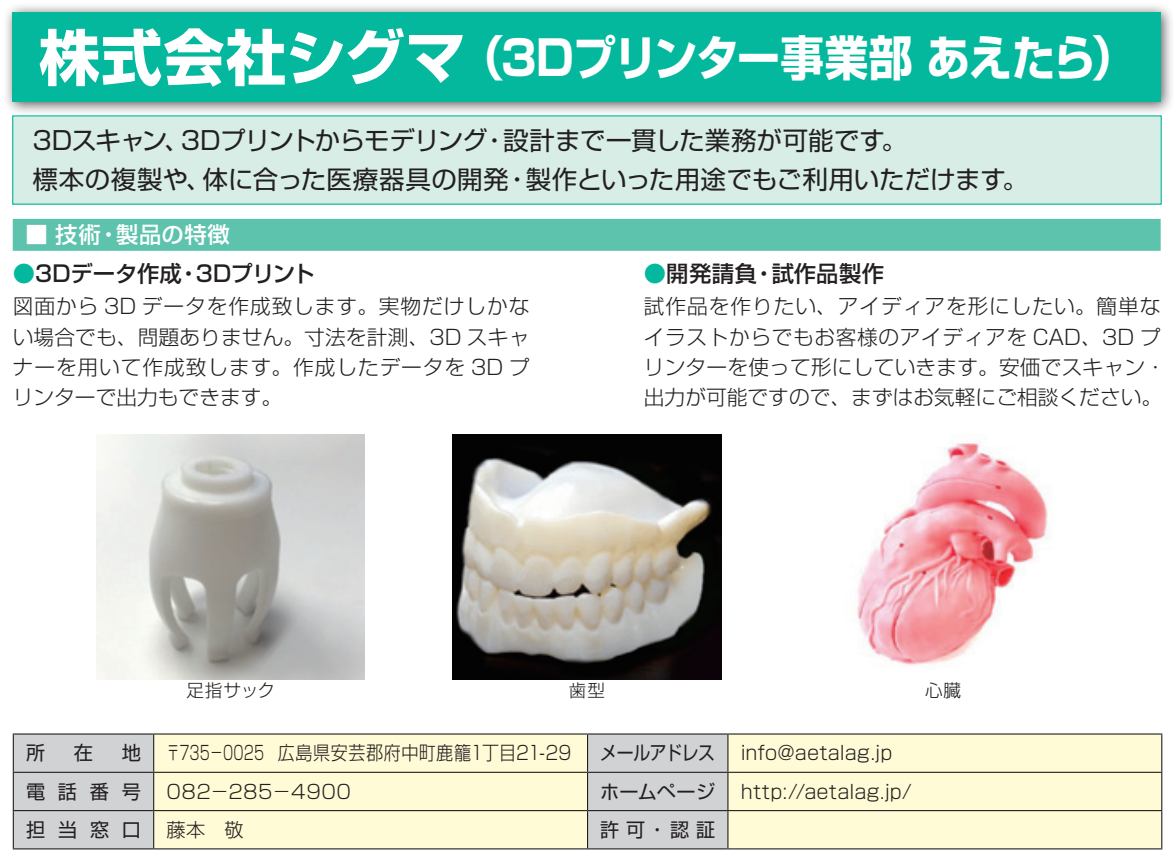
<style>
.page{position:relative;width:1174px;height:868px;background:#fff}
.page>*{position:absolute;margin:0;border:0;box-sizing:border-box;transform-origin:0 0}
.t1{font:700 47.93px "Shin Go Pro";letter-spacing:-.035em;color:#fff;scale:.91 1}
.t2{font:25.2px/38.2px "Shin Go Pro";letter-spacing:-.01em;color:#231f20}
.t3{font:500 22.28px "Shin Go Pro";color:#231f20}
.t4{font:500 22.28px "Shin Go Pro";letter-spacing:.02em;color:#231f20}
.t5{font:500 22.28px "Shin Go Pro";letter-spacing:.025em;color:#fff}
.t6{font:300 20.47px/30.4px "Shin Go Pro";letter-spacing:.01em;color:#231f20;text-align:justify}
.t7{font:300 19.12px "Shin Go Pro";letter-spacing:.015em;color:#231f20}
.t8{font:300 19.12px "Shin Go Pro";letter-spacing:.015em;color:#231f20;scale:.7 1}
.t9{font:19.12px "Shin Go Pro";letter-spacing:.015em;color:#231f20}
.t10{font:19.12px "Shin Go Pro";letter-spacing:-.025em;color:#231f20;scale:.88 1}
.t11{font:300 17.55px "Shin Go Pro";letter-spacing:.045em;color:#231f20}
.s1{font-size:60.52px}
.s2{color:#03b89d}
</style>
<div class="page">
<div style="left:14px;top:734px;width:139px;height:114px;background:#d1d2d4"></div>
<div style="left:154px;top:734px;width:433px;height:114px;background:#fffbd6"></div>
<div style="left:588px;top:734px;width:139px;height:114px;background:#d1d2d4"></div>
<div style="left:728px;top:734px;width:433px;height:114px;background:#fffbd6"></div>
<hr style="left:13px;top:733px;width:140px;height:1px;background:#231f20">
<hr style="left:13px;top:734px;width:1px;height:37px;background:#231f20">
<hr style="left:13px;top:771px;width:140px;height:1px;background:#231f20">
<hr style="left:13px;top:772px;width:1px;height:37px;background:#231f20">
<hr style="left:13px;top:809px;width:140px;height:2px;background:#231f20">
<hr style="left:13px;top:811px;width:1px;height:37px;background:#231f20">
<hr style="left:13px;top:848px;width:140px;height:1px;background:#231f20">
<hr style="left:588px;top:848px;width:139px;height:1px;background:#231f20">
<hr style="left:153px;top:733px;width:434px;height:1px;background:#231f20">
<hr style="left:153px;top:734px;width:1px;height:37px;background:#231f20">
<hr style="left:587px;top:733px;width:141px;height:1px;background:#231f20">
<hr style="left:587px;top:734px;width:1px;height:37px;background:#231f20">
<hr style="left:728px;top:733px;width:434px;height:1px;background:#231f20">
<hr style="left:727px;top:734px;width:1px;height:37px;background:#231f20">
<hr style="left:1161px;top:734px;width:1px;height:37px;background:#231f20">
<hr style="left:153px;top:771px;width:434px;height:1px;background:#231f20">
<hr style="left:153px;top:772px;width:1px;height:37px;background:#231f20">
<hr style="left:587px;top:771px;width:141px;height:1px;background:#231f20">
<hr style="left:587px;top:772px;width:1px;height:37px;background:#231f20">
<hr style="left:728px;top:771px;width:434px;height:1px;background:#231f20">
<hr style="left:727px;top:772px;width:1px;height:37px;background:#231f20">
<hr style="left:1161px;top:772px;width:1px;height:37px;background:#231f20">
<hr style="left:153px;top:809px;width:434px;height:2px;background:#231f20">
<hr style="left:153px;top:811px;width:1px;height:37px;background:#231f20">
<hr style="left:587px;top:809px;width:141px;height:2px;background:#231f20">
<hr style="left:587px;top:811px;width:1px;height:37px;background:#231f20">
<hr style="left:728px;top:809px;width:434px;height:2px;background:#231f20">
<hr style="left:727px;top:811px;width:1px;height:37px;background:#231f20">
<hr style="left:1161px;top:811px;width:1px;height:37px;background:#231f20">
<hr style="left:153px;top:848px;width:435px;height:1px;background:#231f20">
<hr style="left:727px;top:848px;width:435px;height:1px;background:#231f20">
<div style="left:2px;top:2px;width:1172px;height:114px;background:#231f20;opacity:.75"></div>
<div style="left:13px;top:13px;width:1148px;height:89px;background:#03b89d"></div>
<div style="left:13px;top:116px;width:1148px;height:88px;background:#d7ede6"></div>
<div style="left:13px;top:219px;width:1147px;height:32px;background:#5dc3ad"></div>
<img style="left:97px;top:434px;width:268px;height:245px">
<img style="left:453px;top:434px;width:268px;height:245px">
<img style="left:857px;top:441px;width:192px;height:224px">
<h1 class="t1" style="left:39px;top:19px;width:1205px"><span class="s1">株式会社シグマ</span>（3Dプリンター事業部 あえたら）</h1>
<p class="t2" style="left:32px;top:119px;width:997px">3Dスキャン、3Dプリントからモデリング・設計まで一貫した業務が可能です。<br>標本の複製や、体に合った医療器具の開発・製作といった用途でもご利用いただけます。</p>
<p class="t5" style="left:26px;top:216px;width:206px">■ 技術・製品の特徴</p>
<p class="t3" style="left:13px;top:255px;width:303px"><span class="s2">●</span>3Dデータ作成・3Dプリント</p>
<p class="t6" style="left:13px;top:289px;width:518px">図面から 3D データを作成致します。実物だけしかない場合でも、問題ありません。寸法を計測、3D スキャナーを用いて作成致します。作成したデータを 3D プリンターで出力もできます。</p>
<p class="t4" style="left:644px;top:255px;width:242px"><span class="s2">●</span>開発請負・試作品製作</p>
<p class="t6" style="left:644px;top:289px;width:523px;text-align:left">試作品を作りたい、アイディアを形にしたい。簡単なイラストからでもお客様のアイディアを CAD、3D プリンターを使って形にしていきます。安価でスキャン・出力が可能ですので、まずはお気軽にご相談ください。</p>
<p class="t11" style="left:187px;top:676px;width:90px">足指サック</p>
<p class="t11" style="left:569px;top:676px;width:38px">歯型</p>
<p class="t11" style="left:925px;top:676px;width:38px">心臓</p>
<p class="t9" style="left:26px;top:737px;width:21px">所</p>
<p class="t9" style="left:74px;top:737px;width:21px">在</p>
<p class="t9" style="left:122px;top:737px;width:21px">地</p>
<p class="t8" style="left:166px;top:737px;width:580px">〒735−0025　広島県安芸郡府中町鹿籠1丁目21-29</p>
<p class="t10" style="left:600px;top:737px;width:132px">メールアドレス</p>
<p class="t7" style="left:740px;top:737px;width:153px">info@aetalag.jp</p>
<p class="t9" style="left:26px;top:775px;width:116px">電話番号</p>
<p class="t7" style="left:166px;top:775px;width:186px">082−285−4900</p>
<p class="t9" style="left:600px;top:775px;width:116px">ホームページ</p>
<p class="t7" style="left:740px;top:775px;width:172px">http://aetalag.jp/</p>
<p class="t9" style="left:26px;top:813px;width:116px">担当窓口</p>
<p class="t7" style="left:166px;top:813px;width:79px">藤本　敬</p>
<p class="t9" style="left:600px;top:813px;width:116px">許可・認証</p>
</div>
